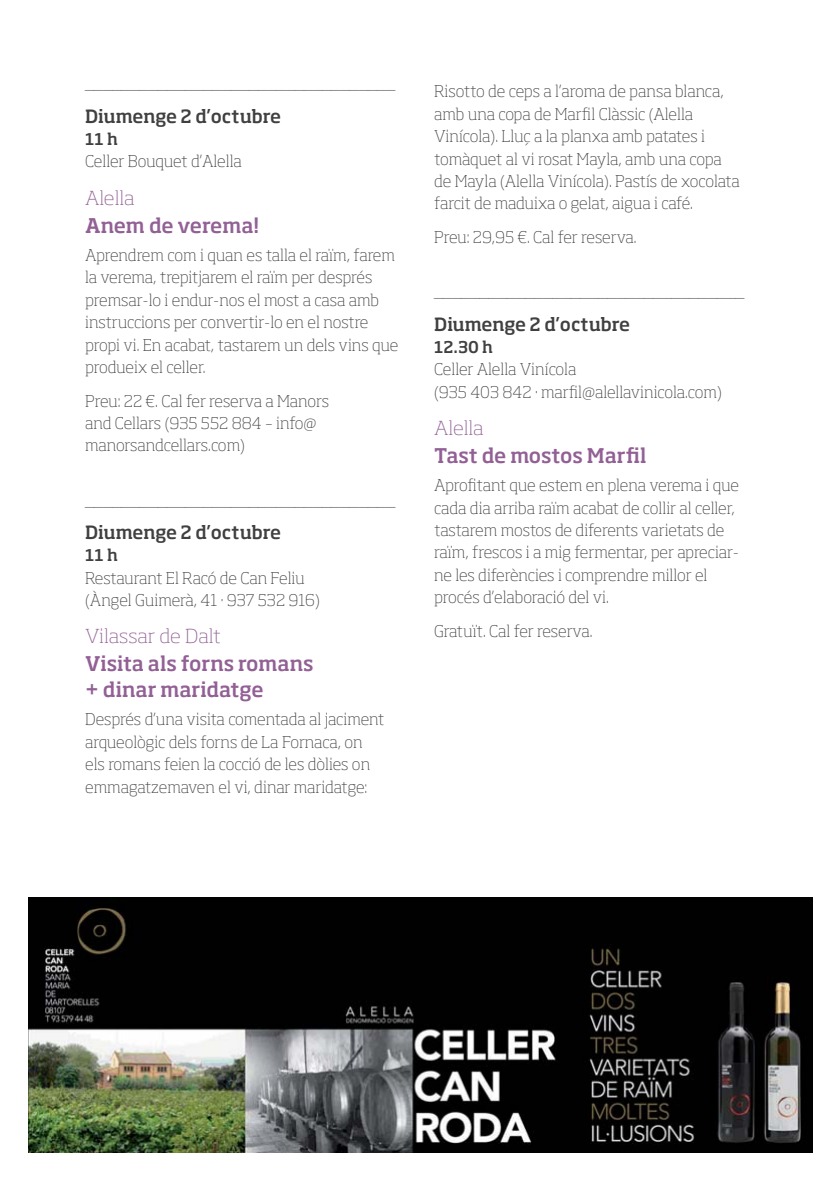
<style>
.page{position:relative;width:840px;height:1191px;background:#fff}
.page>*{position:absolute;margin:0;border:0;box-sizing:border-box;transform-origin:0 0}
.t1{font:500 20px/26px "Soho Std";letter-spacing:-.01em;color:#926095}
.t2{font:200 19px "Soho Std";color:#926095;scale:1.05 1}
.t3{font:500 18px "Soho Std";color:#404041}
.t4{font:200 16px/22.4px "Soho Std";letter-spacing:-.005em;color:#404041}
.t5{font:200 16px "Soho Std";color:#231f20}
.t6{font:500 16px "Soho Std";color:#404041}
</style>
<div class="page">
<img style="left:29px;top:897px;width:782px;height:255px">
<p class="t5" style="left:85px;top:77px;width:312px">__________________________________</p>
<p class="t3" style="left:85px;top:109px;width:197px">Diumenge 2 d’octubre</p>
<p class="t6" style="left:85px;top:133px;width:34px">11 h</p>
<p class="t4" style="left:85px;top:152px;width:158px">Celler Bouquet d’Alella</p>
<p class="t2" style="left:85px;top:190px;width:49px">Alella</p>
<p class="t1" style="left:85px;top:214px;width:176px">Anem de verema!</p>
<p class="t4" style="left:85px;top:245px;width:314px">Aprendrem com i quan es talla el raïm, farem la verema, trepitjarem el raïm per després premsar-lo i endur-nos el most a casa amb instruccions per convertir-lo en el nostre propi vi. En acabat, tastarem un dels vins que produeix el celler.</p>
<p class="t4" style="left:85px;top:391px;width:245px">Preu: 22 €. Cal fer reserva a Manors and Cellars (935 552 884 – info@ manorsandcellars.com)</p>
<p class="t3" style="left:85px;top:525px;width:197px">Diumenge 2 d’octubre</p>
<p class="t6" style="left:85px;top:549px;width:34px">11 h</p>
<p class="t4" style="left:85px;top:568px;width:236px">Restaurant El Racó de Can Feliu (Àngel Guimerà, 41 · 937 532 916)</p>
<p class="t2" style="left:85px;top:629px;width:131px">Vilassar de Dalt</p>
<p class="t1" style="left:85px;top:653px;width:230px">Visita als forns romans + dinar maridatge</p>
<p class="t4" style="left:85px;top:710px;width:300px">Després d’una visita comentada al jaciment arqueològic dels forns de La Fornaca, on els romans feien la cocció de les dòlies on emmagatzemaven el vi, dinar maridatge:</p>
<p class="t4" style="left:434px;top:82px;width:307px">Risotto de ceps a l’aroma de pansa blanca, amb una copa de Marfil Clàssic (Alella Vinícola). Lluç a la planxa amb patates i tomàquet al vi rosat Mayla, amb una copa de Mayla (Alella Vinícola). Pastís de xocolata farcit de maduixa o gelat, aigua i café.</p>
<p class="t4" style="left:434px;top:227px;width:204px">Preu: 29,95 €. Cal fer reserva.</p>
<p class="t5" style="left:434px;top:285px;width:312px">__________________________________</p>
<p class="t3" style="left:434px;top:316px;width:197px">Diumenge 2 d’octubre</p>
<p class="t6" style="left:434px;top:340px;width:60px">12.30 h</p>
<p class="t4" style="left:434px;top:360px;width:289px">Celler Alella Vinícola<br>(935 403 842 · marfil@alellavinicola.com)</p>
<p class="t2" style="left:434px;top:420px;width:49px">Alella</p>
<p class="t1" style="left:434px;top:444px;width:213px">Tast de mostos Marfil</p>
<p class="t4" style="left:434px;top:475px;width:306px">Aprofitant que estem en plena verema i que cada dia arriba raïm acabat de collir al celler, tastarem mostos de diferents varietats de raïm, frescos i a mig fermentar, per apreciar&shy;ne les diferències i comprendre millor el procés d’elaboració del vi.</p>
<p class="t4" style="left:434px;top:621px;width:160px">Gratuït. Cal fer reserva.</p>
</div>
